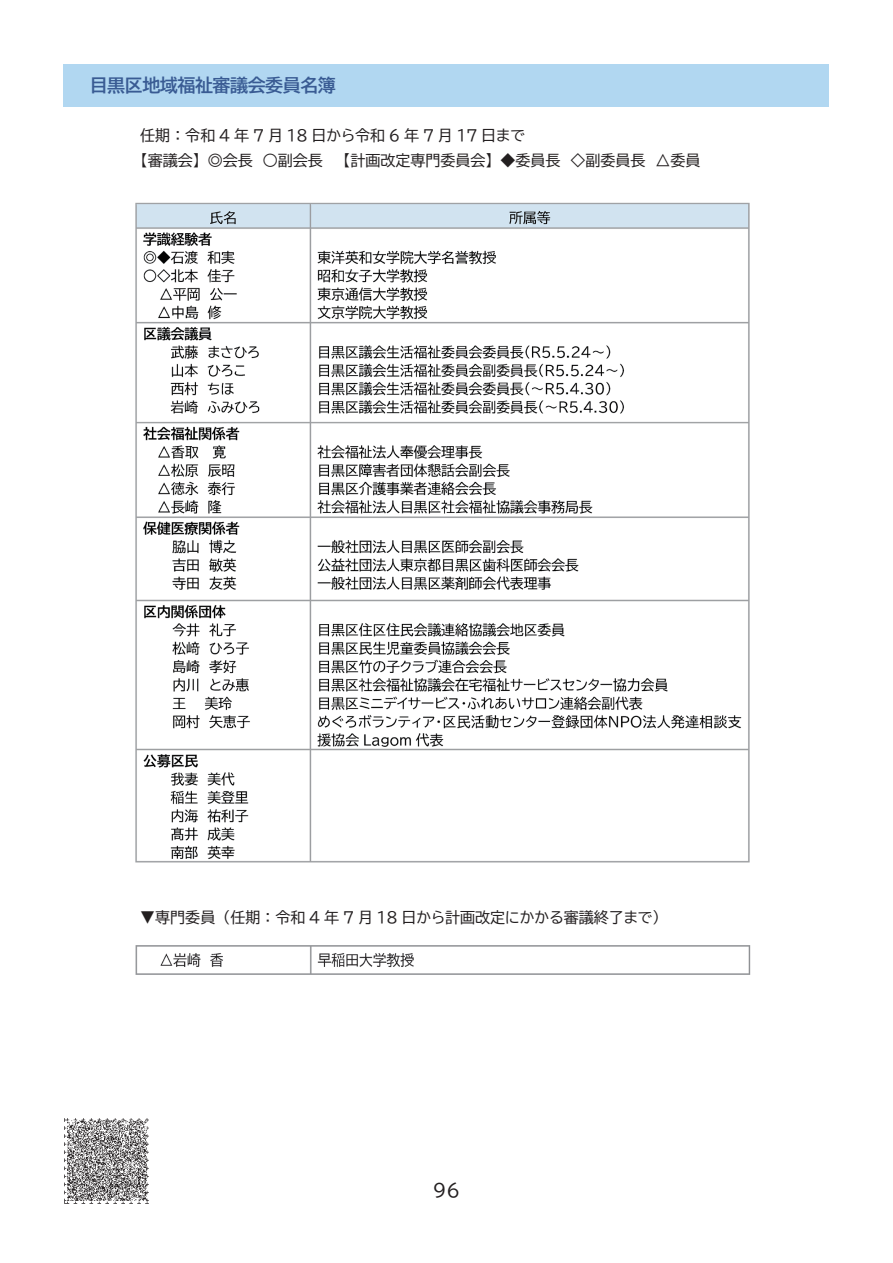
<style>
.page{position:relative;width:893px;height:1263px;background:#fff}
.page>*{position:absolute;margin:0;border:0;box-sizing:border-box;transform-origin:0 0}
.t1{font:18px "BIZ UDP Gothic Bold";letter-spacing:-.025em;color:#395b93}
.t2{font:18px "BIZ UDP Gothic";color:#231f20}
.t3{font:15px/25.5px "BIZ UDP Gothic";color:#231f20}
</style>
<div class="page">
<img style="left:64px;top:1118px;width:85px;height:85px">
<div style="left:64px;top:64px;width:765px;height:42px;background:#b1d7f1"></div>
<img style="left:135px;top:202px;width:615px;height:661px">
<img style="left:135px;top:945px;width:616px;height:30px">
<p class="t1" style="left:90px;top:76px;width:248px">目黒区地域福祉審議会委員名簿</p>
<p class="t3" style="left:140px;top:122px;width:562px">任期：令和4年7月18日から令和6年7月17日まで<br>【審議会】 ◎会長 ○副会長　　【計画改定専門委員会】 ◆委員長　◇副委員長　△委員</p>
<p class="t3" style="left:140px;top:905px;width:521px">▼専門委員（任期：令和 4 年 7 月 18 日から計画改定にかかる審議終了まで）</p>
<p class="t2" style="left:433px;top:1181px;width:29px">96</p>
</div>
